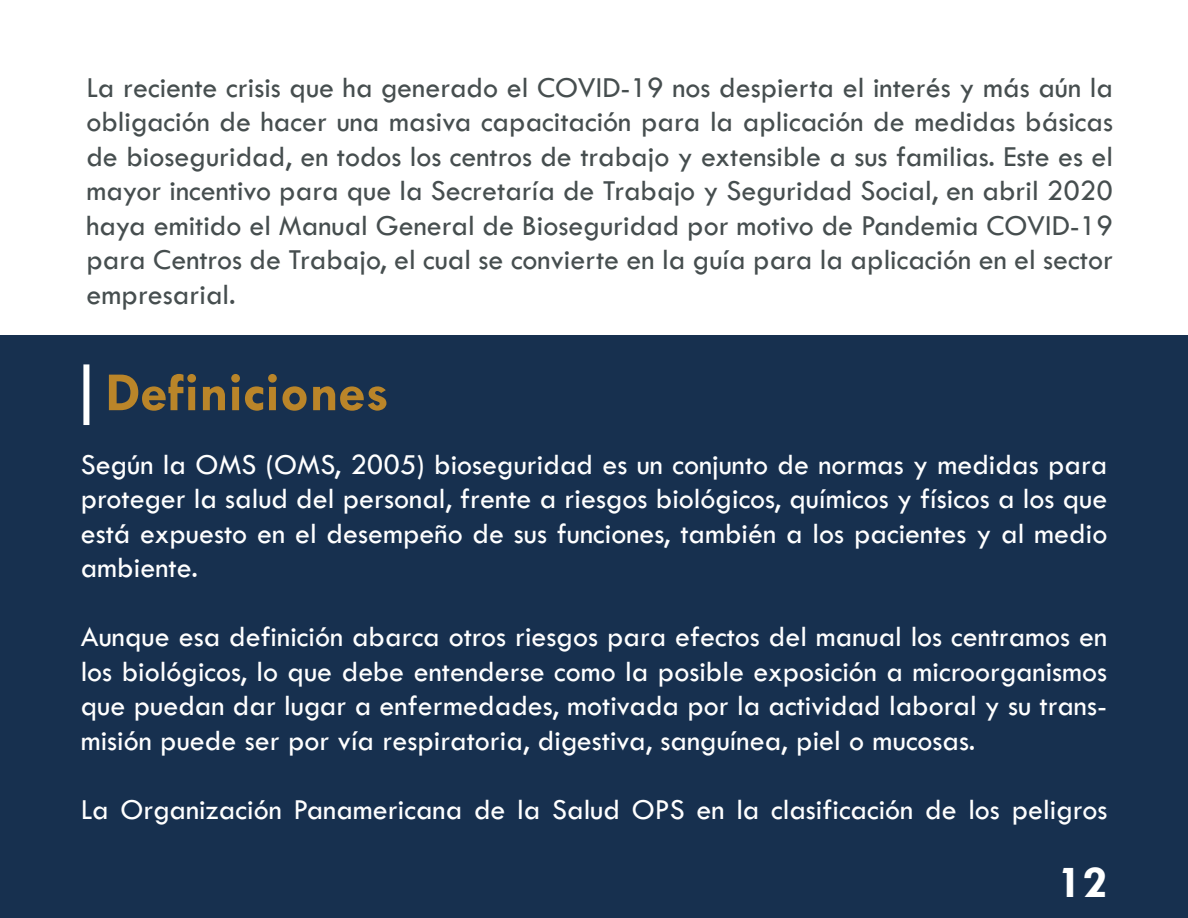
<style>
.page{position:relative;width:1188px;height:918px;background:#fff}
.page>*{position:absolute;margin:0;border:0;box-sizing:border-box;transform-origin:0 0}
.t1{font:700 55.5px "Tw Cen";color:#ba8529}
.t2{font:700 46.5px "Tw Cen";color:#fff}
.t3{font:30px/34.5px "Tw Cen";color:#fff;text-align:justify}
.t4{font:30px/34.5px "Tw Cen";color:#464e4f;text-align:justify}
</style>
<div class="page">
<div style="left:0;top:336px;width:1188px;height:582px;background:#17304f"></div>
<div style="left:83px;top:364px;width:6px;height:61px;background:#fff"></div>
<p class="t4" style="left:86px;top:70px;width:1028px">La reciente crisis que ha generado el COVID-19 nos despierta el interés y más aún la obligación de hacer una masiva capacitación para la aplicación de medidas básicas de bioseguridad, en todos los centros de trabajo y extensible a sus familias. Este es el mayor incentivo para que la Secretaría de Trabajo y Seguridad Social, en abril 2020 haya emitido el Manual General de Bioseguridad por motivo de Pandemia COVID-19 para Centros de Trabajo, el cual se convierte en la guía para la aplicación en el sector empresarial.</p>
<h1 class="t1" style="left:105px;top:359px;width:285px">Definiciones</h1>
<p class="t3" style="left:81px;top:447px;width:1028px">Según la OMS (OMS, 2005) bioseguridad es un conjunto de normas y medidas para proteger la salud del personal, frente a riesgos biológicos, químicos y físicos a los que está expuesto en el desempeño de sus funciones, también a los pacientes y al medio ambiente.</p>
<p class="t3" style="left:81px;top:620px;width:1028px">Aunque esa definición abarca otros riesgos para efectos del manual los centramos en los biológicos, lo que debe entenderse como la posible exposición a microorganismos que puedan dar lugar a enfermedades, motivada por la actividad laboral y su trans&shy;misión puede ser por vía respiratoria, digestiva, sanguínea, piel o mucosas.</p>
<p class="t3" style="left:81px;top:792px;width:1028px">La Organización Panamericana de la Salud OPS en la clasificación de los peligros</p>
<h2 class="t2" style="left:1058px;top:854px;width:51px">12</h2>
</div>
